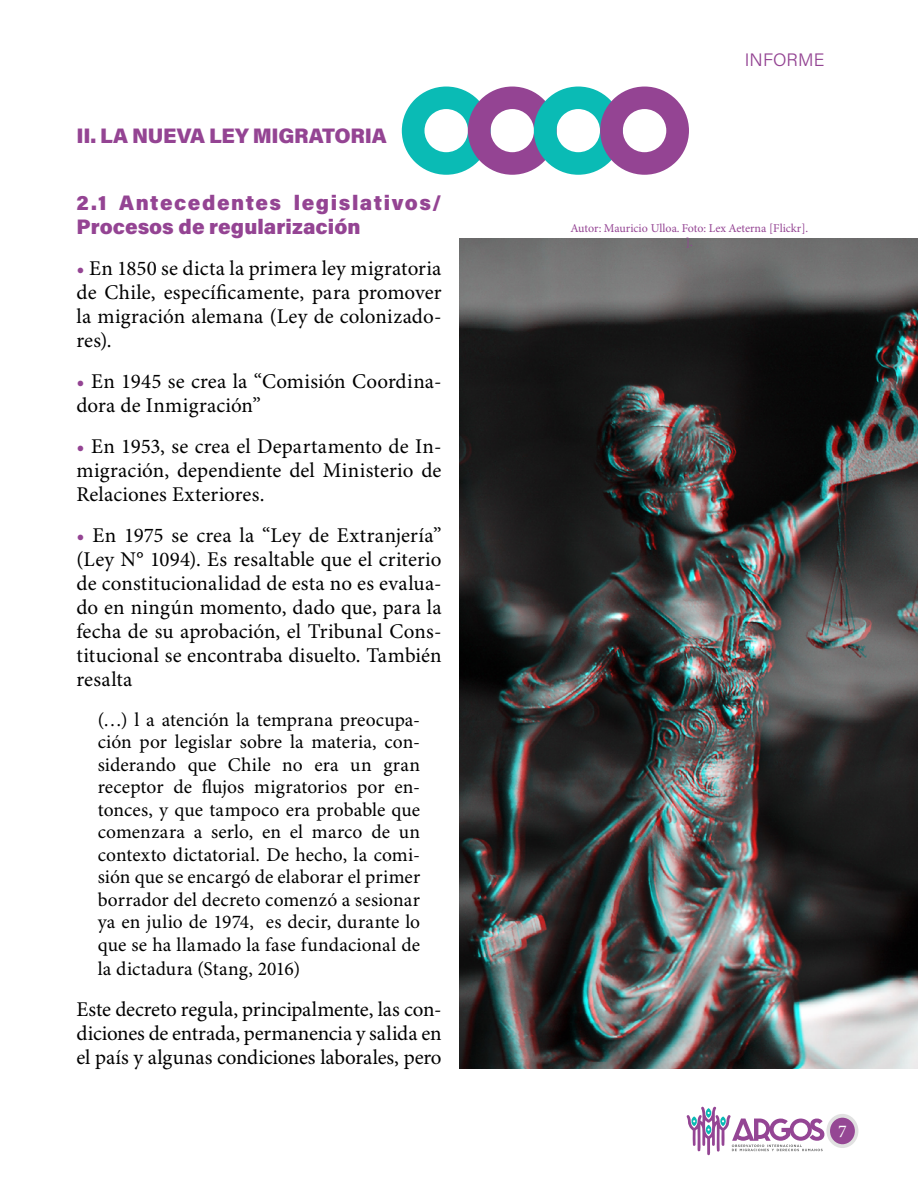
<style>
.page{position:relative;width:918px;height:1188px;background:#fff}
.page>*{position:absolute;margin:0;border:0;box-sizing:border-box;transform-origin:0 0}
.t1{font:21px/24px "Minion Pro";letter-spacing:.005em;color:#000;text-align:justify}
.t2{font:21px/24px "Acumin Variable Concept";letter-spacing:.145em;color:#944493}
.t3{font:21px "Acumin Variable Concept";letter-spacing:.05em;color:#944493}
.t4{font:19.5px/22.6px "Minion Pro";letter-spacing:.01em;color:#000;text-align:justify}
.t5{font:18px "Acumin Variable Concept";letter-spacing:.015em;color:#944493}
.t6{font:18px "Minion Pro";color:#fff}
.t7{font:12px/14.4px "Minion Pro";color:#944493;text-align:center}
.s1{color:#944493}
</style>
<div class="page">
<svg style="left:686px;top:1106px;width:138px;height:49px"></svg>
<svg style="left:826px;top:1114px;width:32px;height:34px"></svg>
<div style="left:830px;top:1118px;width:25px;height:26px;background:#954794;border-radius:50%"></div>
<img style="left:459px;top:238px;width:459px;height:831px">
<svg style="left:402px;top:87px;width:287px;height:88px"></svg>
<p class="t3" style="left:77px;top:121px;width:310px">II. LA NUEVA LEY MIGRATORIA</p>
<p class="t2" style="left:77px;top:190px;width:366px">2.1 Antecedentes legislativos/<br>Procesos de regularización</p>
<p class="t1" style="left:77px;top:257px;width:366px"><span class="s1">•</span> En 1850 se dicta la primera ley migratoria de Chile, específicamente, para promover la migración alemana (Ley de colonizado&shy;res).</p>
<p class="t1" style="left:77px;top:370px;width:366px"><span class="s1">•</span> En 1945 se crea la “Comisión Coordina&shy;dora de Inmigración”</p>
<p class="t1" style="left:77px;top:435px;width:366px"><span class="s1">•</span> En 1953, se crea el Departamento de In&shy;migración, dependiente del Ministerio de Relaciones Exteriores.</p>
<p class="t1" style="left:77px;top:524px;width:367px"><span class="s1">•</span> En 1975 se crea la “Ley de Extranjería” (Ley N° 1094). Es resaltable que el criterio de constitucionalidad de esta no es evalua&shy;do en ningún momento, dado que, para la fecha de su aprobación, el Tribunal Cons&shy;titucional se encontraba disuelto. También resalta</p>
<p class="t4" style="left:98px;top:709px;width:324px">(…) l a atención la temprana preocupa&shy;ción por legislar sobre la materia, con&shy;siderando que Chile no era un gran receptor de flujos migratorios por en&shy;tonces, y que tampoco era probable que comenzara a serlo, en el marco de un contexto dictatorial. De hecho, la comi&shy;sión que se encargó de elaborar el primer borrador del decreto comenzó a sesionar ya en julio de 1974, es decir, durante lo que se ha llamado la fase fundacional de la dictadura (Stang, 2016)</p>
<p class="t1" style="left:77px;top:998px;width:367px">Este decreto regula, principalmente, las con&shy;diciones de entrada, permanencia y salida en el país y algunas condiciones laborales, pero</p>
<p class="t5" style="left:745px;top:47px;width:81px">INFORME</p>
<p class="t7" style="left:570px;top:221px;width:239px">Autor: Mauricio Ulloa. Foto: Lex Aeterna [Flickr]. ].</p>
<p class="t6" style="left:838px;top:1120px;width:10px">7</p>
</div>
